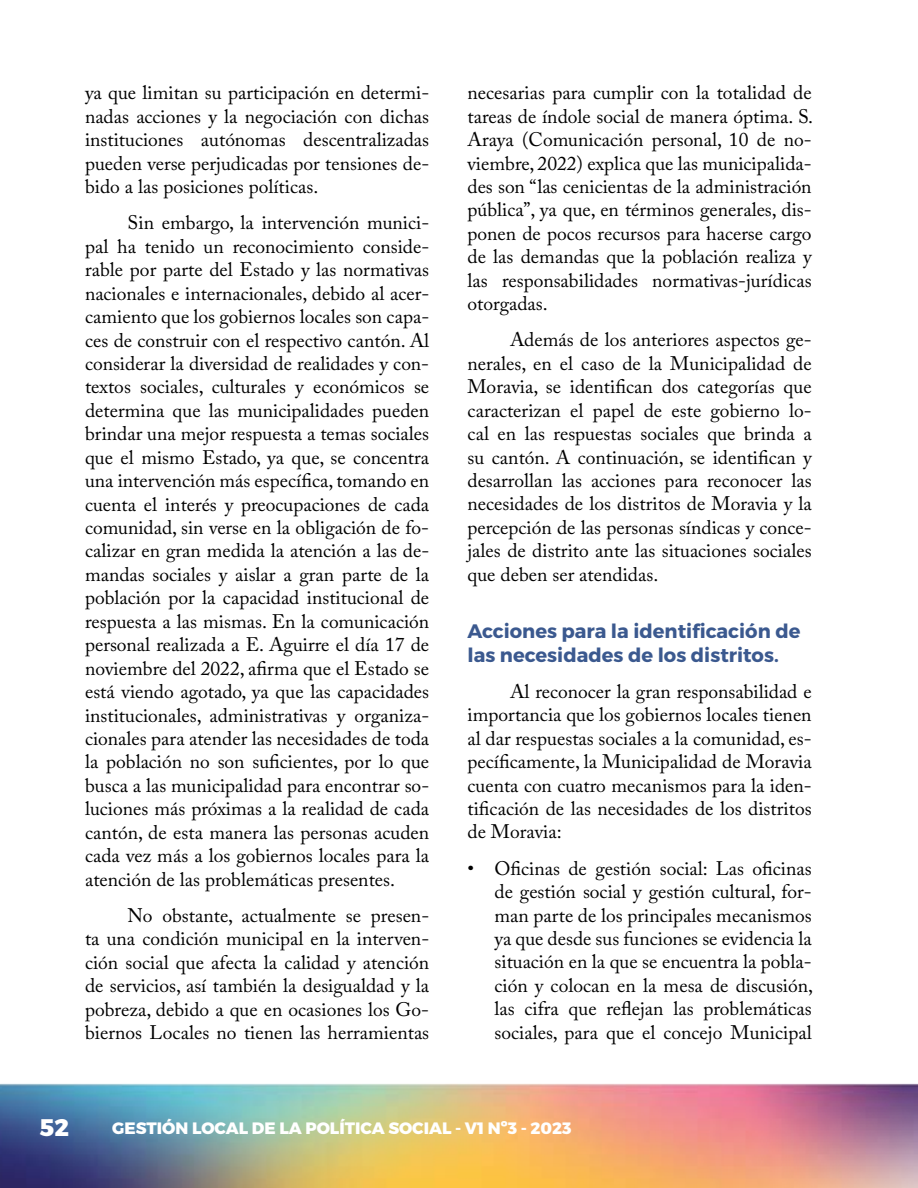
<style>
.page{position:relative;width:918px;height:1188px;background:#fff}
.page>*{position:absolute;margin:0;border:0;box-sizing:border-box;transform-origin:0 0}
.t1{font:24px "Trueno Ex Bd";color:#fff}
.t2{font:19.5px/23.4px "Adobe Caslon Pro";color:#000;text-align:justify}
.t3{font:19.5px/23.4px "Trueno Bd";color:#3b598f}
.t4{font:16.5px "Trueno Ex Bd";color:#fff}
</style>
<div class="page">
<img style="left:0;top:1083px;width:918px;height:105px">
<p class="t2" style="left:85px;top:81px;width:346px">ya que limitan su participación en determi&shy;nadas acciones y la negociación con dichas instituciones autónomas descentralizadas pueden verse perjudicadas por tensiones de&shy;bido a las posiciones políticas.</p>
<p class="t2" style="left:85px;top:211px;width:346px;text-indent:43px">Sin embargo, la intervención munici&shy;pal ha tenido un reconocimiento conside&shy;rable por parte del Estado y las normativas nacionales e internacionales, debido al acer&shy;camiento que los gobiernos locales son capa&shy;ces de construir con el respectivo cantón. Al considerar la diversidad de realidades y con&shy;textos sociales, culturales y económicos se determina que las municipalidades pueden brindar una mejor respuesta a temas sociales que el mismo Estado, ya que, se concentra una intervención más específica, tomando en cuenta el interés y preocupaciones de cada comunidad, sin verse en la obligación de fo&shy;calizar en gran medida la atención a las de&shy;mandas sociales y aislar a gran parte de la población por la capacidad institucional de respuesta a las mismas. En la comunicación personal realizada a E. Aguirre el día 17 de noviembre del 2022, afirma que el Estado se está viendo agotado, ya que las capacidades institucionales, administrativas y organiza&shy;cionales para atender las necesidades de toda la población no son suficientes, por lo que busca a las municipalidad para encontrar so&shy;luciones más próximas a la realidad de cada cantón, de esta manera las personas acuden cada vez más a los gobiernos locales para la atención de las problemáticas presentes.</p>
<p class="t2" style="left:85px;top:903px;width:346px;text-indent:43px">No obstante, actualmente se presen&shy;ta una condición municipal en la interven&shy;ción social que afecta la calidad y atención de servicios, así también la desigualdad y la pobreza, debido a que en ocasiones los Go&shy;biernos Locales no tienen las herramientas</p>
<p class="t2" style="left:468px;top:81px;width:347px">necesarias para cumplir con la totalidad de tareas de índole social de manera óptima. S.<br>Araya (Comunicación personal, 10 de no&shy;viembre, 2022) explica que las municipalida&shy;des son “las cenicientas de la administración pública”, ya que, en términos generales, dis&shy;ponen de pocos recursos para hacerse cargo de las demandas que la población realiza y las responsabilidades normativas-jurídicas otorgadas.</p>
<p class="t2" style="left:468px;top:328px;width:346px;text-indent:43px">Además de los anteriores aspectos ge&shy;nerales, en el caso de la Municipalidad de Moravia, se identifican dos categorías que caracterizan el papel de este gobierno lo&shy;cal en las respuestas sociales que brinda a su cantón. A continuación, se identifican y desarrollan las acciones para reconocer las necesidades de los distritos de Moravia y la percepción de las personas síndicas y conce&shy;jales de distrito ante las situaciones sociales que deben ser atendidas.</p>
<p class="t3" style="left:468px;top:620px;width:334px">Acciones para la identificación de las necesidades de los distritos.</p>
<p class="t2" style="left:468px;top:679px;width:346px;text-indent:43px">Al reconocer la gran responsabilidad e importancia que los gobiernos locales tienen al dar respuestas sociales a la comunidad, es&shy;pecíficamente, la Municipalidad de Moravia cuenta con cuatro mecanismos para la iden&shy;tificación de las necesidades de los distritos de Moravia:</p>
<p class="t2" style="left:495px;top:856px;width:320px;text-indent:-27px">• Oficinas de gestión social: Las oficinas de gestión social y gestión cultural, for&shy;man parte de los principales mecanismos ya que desde sus funciones se evidencia la situación en la que se encuentra la pobla&shy;ción y colocan en la mesa de discusión, las cifra que reflejan las problemáticas sociales, para que el concejo Municipal</p>
<p class="t1" style="left:40px;top:1112px;width:31px">52</p>
<p class="t4" style="left:112px;top:1118px;width:461px">GESTIÓN LOCAL DE LA POLÍTICA SOCIAL - V1 Nº3 - 2023</p>
</div>
